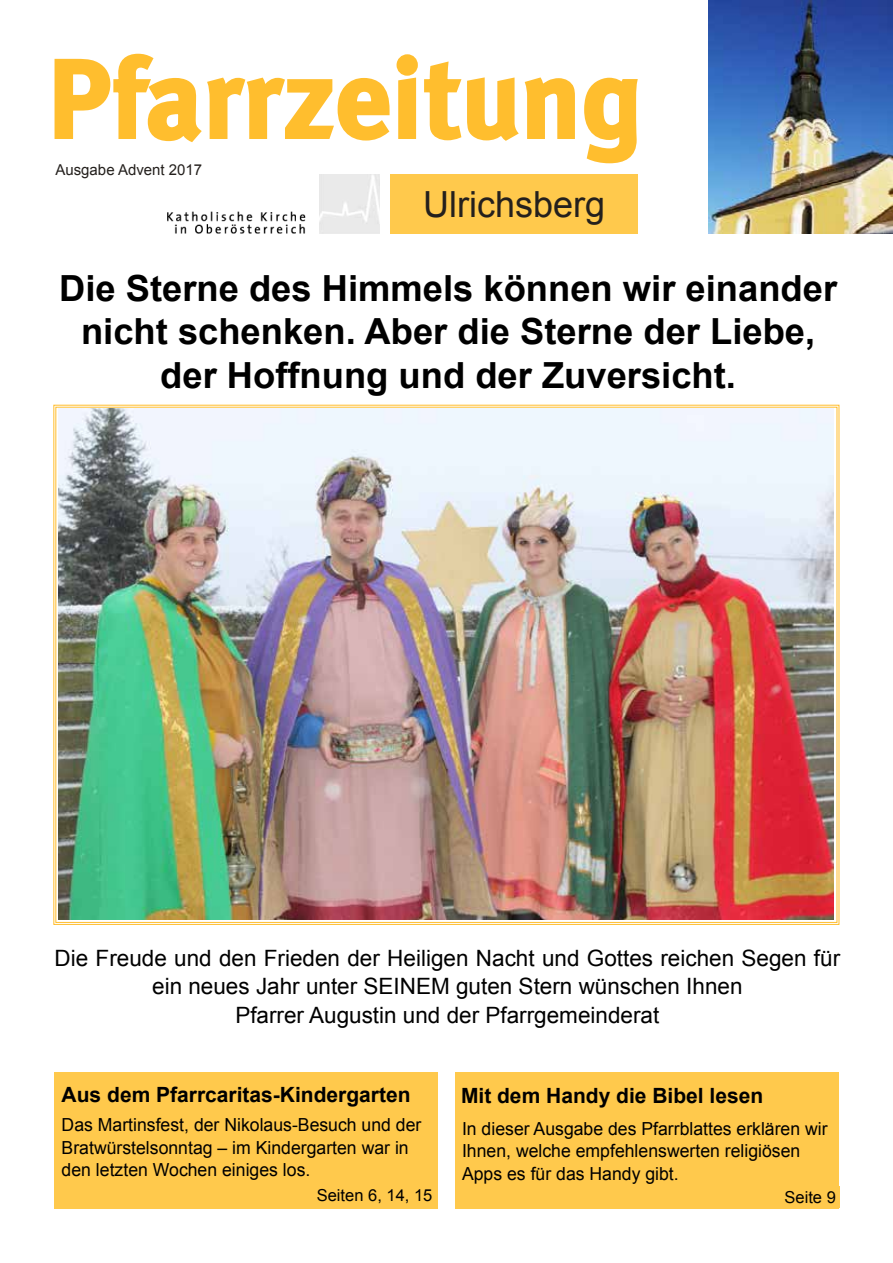
<style>
.page{position:relative;width:893px;height:1263px;background:#fff}
.page>*{position:absolute;margin:0;border:0;box-sizing:border-box;transform-origin:0 0}
.t1{font:700 111px "BB Text";color:#ffbe2e}
.t2{font:700 36px/43.2px "Arial";color:#000;text-align:center}
.t3{font:36px "Arial";color:#24201d}
.t4{font:22.5px/28.5px "Arial";color:#000;text-align:center}
.t5{font:700 21px "Arial";color:#000}
.t6{font:18px/22.5px "Arial";color:#000}
.t7{font:16.5px "Arial";color:#000}
.t8{font:15px "Arial";color:#24201d}
</style>
<div class="page">
<svg style="left:53px;top:404px;width:787px;height:521px"></svg>
<svg style="left:54px;top:53px;width:521px;height:89px"></svg>
<svg style="left:584px;top:77px;width:54px;height:87px"></svg>
<div style="left:391px;top:174px;width:247px;height:60px;background:#ffc94c"></div>
<img style="left:58px;top:408px;width:776px;height:511px">
<div style="left:54px;top:1072px;width:384px;height:137px;background:#ffc94c"></div>
<img style="left:168px;top:211px;width:138px;height:23px">
<img style="left:319px;top:174px;width:60px;height:60px">
<img style="left:708px;top:0;width:185px;height:234px">
<div style="left:455px;top:1072px;width:384px;height:137px;background:#ffc94c"></div>
<h1 class="t1" style="left:48px;top:29px;width:596px">Pfarrzeitung</h1>
<h2 class="t3" style="left:423px;top:181px;width:184px">Ulrichsberg</h2>
<p class="t8" style="left:55px;top:160px;width:148px">Ausgabe Advent 2017</p>
<h2 class="t2" style="left:59px;top:268px;width:779px">Die Sterne des Himmels können wir einander nicht schenken. Aber die Sterne der Liebe, der Hoffnung und der Zuversicht.</h2>
<p class="t4" style="left:55px;top:944px;width:787px">Die Freude und den Frieden der Heiligen Nacht und Gottes reichen Segen für ein neues Jahr unter SEINEM guten Stern wünschen Ihnen<br>Pfarrer Augustin und der Pfarrgemeinderat</p>
<p class="t5" style="left:62px;top:1081px;width:350px">Aus dem Pfarrcaritas-Kindergarten</p>
<p class="t5" style="left:461px;top:1081px;width:304px">Mit dem Handy die Bibel lesen</p>
<p class="t6" style="left:62px;top:1114px;width:361px">Das Martinsfest, der Nikolaus-Besuch und der<br>Bratwürstelsonntag – im Kindergarten war in den letzten Wochen einiges los.</p>
<p class="t6" style="left:462px;top:1117px;width:367px">In dieser Ausgabe des Pfarrblattes erklären wir<br>Ihnen, welche empfehlenswerten religiösen<br>Apps es für das Handy gibt.</p>
<p class="t7" style="left:317px;top:1184px;width:117px">Seiten 6, 14, 15</p>
<p class="t7" style="left:784px;top:1186px;width:53px">Seite 9</p>
</div>
